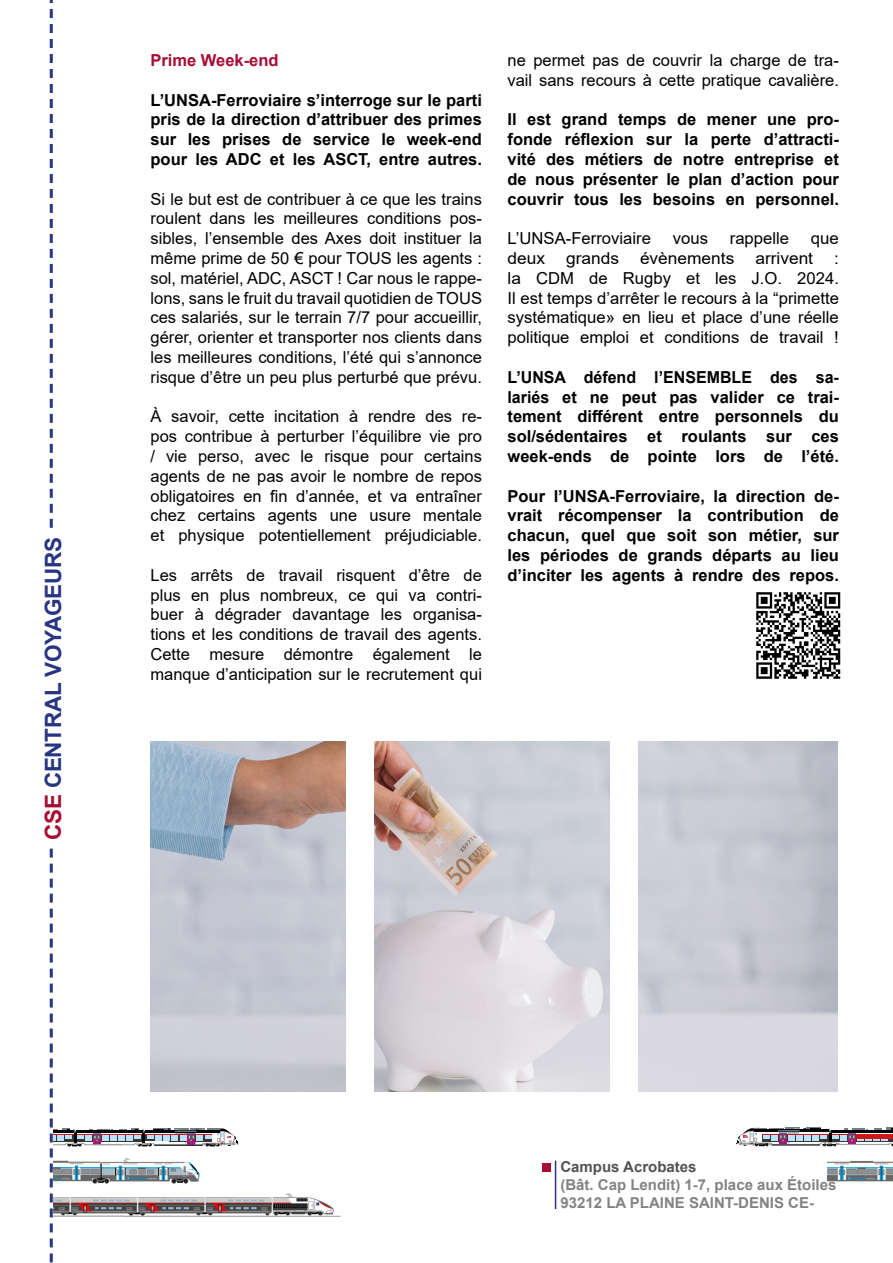
<style>
.page{position:relative;width:893px;height:1263px;background:#fff}
.page>*{position:absolute;margin:0;border:0;box-sizing:border-box;transform-origin:0 0}
.t1{font:700 22.5px "Arial";letter-spacing:-.01em;color:#283583}
.t2{font:16.5px/19.8px "Arial";color:#000;text-align:justify}
.t3{font:700 16.5px/19.8px "Arial";color:#000;text-align:justify}
.t4{font:16.5px/19.8px "Arial";color:#000;text-align:justify;scale:1.05 1}
.t5{font:700 16.5px "Arial";color:#a70d32}
.t6{font:700 15px/18px "Arial";color:#838382}
.t7{font:700 15px "Arial";color:#555454}
.s1{color:#a70d32}
</style>
<div class="page">
<img style="left:756px;top:592px;width:85px;height:87px">
<img style="left:239px;top:1193px;width:102px;height:24px">
<div style="left:542px;top:1163px;width:9px;height:9px;background:#a70d32"></div>
<hr style="left:555px;top:1161px;width:1px;height:48px;background:#283583">
<svg style="left:49px;top:0;width:190px;height:1263px"></svg>
<div style="left:45px;top:530px;width:27px;height:316px;background:#fff"></div>
<img style="left:151px;top:741px;width:686px;height:351px">
<div style="left:346px;top:735px;width:27px;height:362px;background:#fff"></div>
<div style="left:611px;top:735px;width:27px;height:362px;background:#fff"></div>
<svg style="left:736px;top:1128px;width:157px;height:18px"></svg>
<hr style="left:856px;top:1142px;width:24px;height:2px;background:#fff">
<img style="left:827px;top:1161px;width:66px;height:21px">
<h1 class="t1" style="left:38px;top:840px;width:305px;rotate:-90deg"><span class="s1">CSE</span> CENTRAL VOYAGEURS</h1>
<p class="t5" style="left:151px;top:49px;width:130px">Prime Week-end</p>
<p class="t3" style="left:151px;top:90px;width:333px">L’UNSA-Ferroviaire s’interroge sur le parti pris de la direction d’attribuer des primes sur les prises de service le week-end pour les ADC et les ASCT, entre autres.</p>
<p class="t2" style="left:151px;top:189px;width:333px">Si le but est de contribuer à ce que les trains roulent dans les meilleures conditions pos&shy;sibles, l’ensemble des Axes doit instituer la même prime de 50 € pour TOUS les agents : sol, matériel, ADC, ASCT ! Car nous le rappe&shy;lons, sans le fruit du travail quotidien de TOUS ces salariés, sur le terrain 7/7 pour accueillir, gérer, orienter et transporter nos clients dans les meilleures conditions, l’été qui s’annonce risque d’être un peu plus perturbé que prévu.</p>
<p class="t2" style="left:151px;top:407px;width:333px">À savoir, cette incitation à rendre des re&shy;pos contribue à perturber l’équilibre vie pro / vie perso, avec le risque pour certains agents de ne pas avoir le nombre de repos obligatoires en fin d’année, et va entraîner chez certains agents une usure mentale et physique potentiellement préjudiciable.</p>
<p class="t2" style="left:151px;top:565px;width:333px">Les arrêts de travail risquent d’être de plus en plus nombreux, ce qui va contri&shy;buer à dégrader davantage les organisa&shy;tions et les conditions de travail des agents.<br>Cette mesure démontre également le manque d’anticipation sur le recrutement qui</p>
<p class="t2" style="left:507px;top:50px;width:333px">ne permet pas de couvrir la charge de tra&shy;vail sans recours à cette pratique cavalière.</p>
<p class="t3" style="left:507px;top:110px;width:333px">Il est grand temps de mener une pro&shy;fonde réflexion sur la perte d’attracti&shy;vité des métiers de notre entreprise et de nous présenter le plan d’action pour couvrir tous les besoins en personnel.</p>
<p class="t2" style="left:507px;top:228px;width:145px">L’UNSA-Ferroviaire</p>
<p class="t2" style="left:673px;top:228px;width:37px">vous</p>
<p class="t2" style="left:730px;top:228px;width:61px">rappelle</p>
<p class="t2" style="left:811px;top:228px;width:30px">que</p>
<p class="t4" style="left:507px;top:248px;width:37px">deux</p>
<p class="t4" style="left:566px;top:248px;width:52px">grands</p>
<p class="t4" style="left:640px;top:248px;width:91px">évènements</p>
<p class="t4" style="left:755px;top:248px;width:57px">arrivent</p>
<p class="t4" style="left:507px;top:248px;width:317px;text-indent:327px">: la CDM de Rugby et les J.O. 2024.<br>Il est temps d’arrêter le recours à la “primette systématique» en lieu et place d’une réelle politique emploi et conditions de travail !</p>
<p class="t3" style="left:507px;top:367px;width:333px">L’UNSA défend l’ENSEMBLE des sa&shy;lariés et ne peut pas valider ce trai&shy;tement différent entre personnels du sol/sédentaires et roulants sur ces week-ends de pointe lors de l’été.</p>
<p class="t3" style="left:507px;top:486px;width:333px">Pour l’UNSA-Ferroviaire, la direction de&shy;vrait récompenser la contribution de chacun, quel que soit son métier, sur les périodes de grands départs au lieu d’inciter les agents à rendre des repos.</p>
<p class="t7" style="left:560px;top:1156px;width:138px">Campus Acrobates</p>
<p class="t6" style="left:560px;top:1175px;width:277px">(Bât. Cap Lendit) 1-7, place aux Étoiles<br>93212 LA PLAINE SAINT-DENIS CE-</p>
</div>
